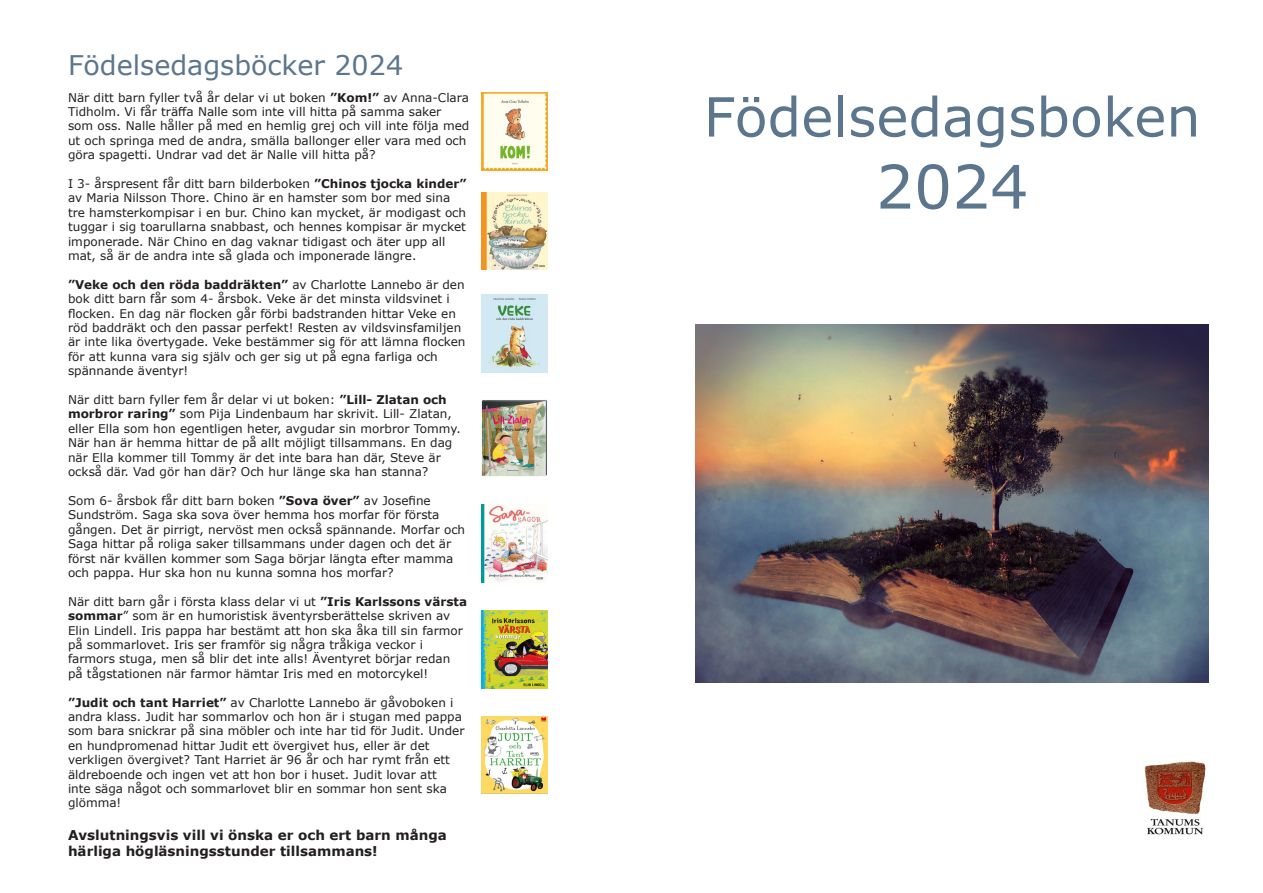
<style>
.page{position:relative;width:1263px;height:893px;background:#fff}
.page>*{position:absolute;margin:0;border:0;box-sizing:border-box;transform-origin:0 0}
.t1{font:60px "Verdana";color:#5b768d}
.t2{font:54px "Verdana";color:#5b768d}
.t3{font:27px "Verdana";color:#5b768d}
.t4{font:700 13.5px "Verdana";color:#231f20}
.t5{font:12px/14.4px "Verdana";color:#231f20}
.s1{font-weight:700}
</style>
<div class="page">
<img style="left:695px;top:324px;width:514px;height:359px">
<img style="left:482px;top:192px;width:65px;height:78px">
<img style="left:482px;top:92px;width:65px;height:78px">
<img style="left:482px;top:295px;width:65px;height:77px">
<img style="left:482px;top:399px;width:65px;height:78px">
<img style="left:482px;top:505px;width:65px;height:77px">
<img style="left:482px;top:610px;width:65px;height:78px">
<img style="left:482px;top:716px;width:65px;height:78px">
<img style="left:1144px;top:761px;width:62px;height:74px">
<p class="t3" style="left:68px;top:46px;width:337px">Födelsedagsböcker 2024</p>
<p class="t5" style="left:68px;top:90px;width:403px">När ditt barn fyller två år delar vi ut boken <span class="s1">”Kom!”</span> av Anna-Clara Tidholm. Vi får träffa Nalle som inte vill hitta på samma saker som oss. Nalle håller på med en hemlig grej och vill inte följa med ut och springa med de andra, smälla ballonger eller vara med och göra spagetti. Undrar vad det är Nalle vill hitta på?</p>
<p class="t5" style="left:68px;top:176px;width:400px">I 3- årspresent får ditt barn bilderboken <span class="s1">”Chinos tjocka kinder” </span>av Maria Nilsson Thore. Chino är en hamster som bor med sina tre hamsterkompisar i en bur. Chino kan mycket, är modigast och tuggar i sig toarullarna snabbast, och hennes kompisar är mycket imponerade. När Chino en dag vaknar tidigast och äter upp all mat, så är de andra inte så glada och imponerade längre.</p>
<p class="t5" style="left:68px;top:277px;width:399px"><span class="s1">”Veke och den röda baddräkten”</span> av Charlotte Lannebo är den bok ditt barn får som 4- årsbok. Veke är det minsta vildsvinet i flocken. En dag när flocken går förbi badstranden hittar Veke en röd baddräkt och den passar perfekt! Resten av vildsvinsfamiljen är inte lika övertygade. Veke bestämmer sig för att lämna flocken för att kunna vara sig själv och ger sig ut på egna farliga och spännande äventyr!</p>
<p class="t5" style="left:68px;top:392px;width:394px">När ditt barn fyller fem år delar vi ut boken: <span class="s1">”Lill- Zlatan och morbror raring”</span> som Pija Lindenbaum har skrivit. Lill- Zlatan, eller Ella som hon egentligen heter, avgudar sin morbror Tommy.<br>När han är hemma hittar de på allt möjligt tillsammans. En dag när Ella kommer till Tommy är det inte bara han där, Steve är också där. Vad gör han där? Och hur länge ska han stanna?</p>
<p class="t5" style="left:68px;top:493px;width:399px">Som 6- årsbok får ditt barn boken <span class="s1">”Sova över”</span> av Josefine Sundström. Saga ska sova över hemma hos morfar för första gången. Det är pirrigt, nervöst men också spännande. Morfar och Saga hittar på roliga saker tillsammans under dagen och det är först när kvällen kommer som Saga börjar längta efter mamma och pappa. Hur ska hon nu kunna somna hos morfar?</p>
<p class="t5" style="left:68px;top:594px;width:400px">När ditt barn går i första klass delar vi ut <span class="s1">”Iris Karlssons värsta sommar</span>” som är en humoristisk äventyrsberättelse skriven av Elin Lindell. Iris pappa har bestämt att hon ska åka till sin farmor på sommarlovet. Iris ser framför sig några tråkiga veckor i</p>
<p class="t5" style="left:68px;top:652px;width:384px">farmors stuga, men så blir det inte alls! Äventyret börjar redan</p>
<p class="t5" style="left:68px;top:666px;width:362px">på tågstationen när farmor hämtar Iris med en motorcykel!</p>
<p class="t5" style="left:68px;top:695px;width:398px"><span class="s1">”Judit och tant Harriet”</span> av Charlotte Lannebo är gåvoboken i andra klass. Judit har sommarlov och hon är i stugan med pappa som bara snickrar på sina möbler och inte har tid för Judit. Under en hundpromenad hittar Judit ett övergivet hus, eller är det</p>
<p class="t5" style="left:68px;top:752px;width:383px">verkligen övergivet? Tant Harriet är 96 år och har rymt från ett</p>
<p class="t5" style="left:68px;top:767px;width:381px">äldreboende och ingen vet att hon bor i huset. Judit lovar att inte säga något och sommarlovet blir en sommar hon sent ska glömma!</p>
<p class="t4" style="left:68px;top:825px;width:380px">Avslutningsvis vill vi önska er och ert barn många</p>
<p class="t4" style="left:68px;top:841px;width:311px">härliga högläsningsstunder tillsammans!</p>
<p class="t2" style="left:704px;top:80px;width:498px">Födelsedagsboken</p>
<p class="t1" style="left:876px;top:145px;width:154px">2024</p>
</div>
